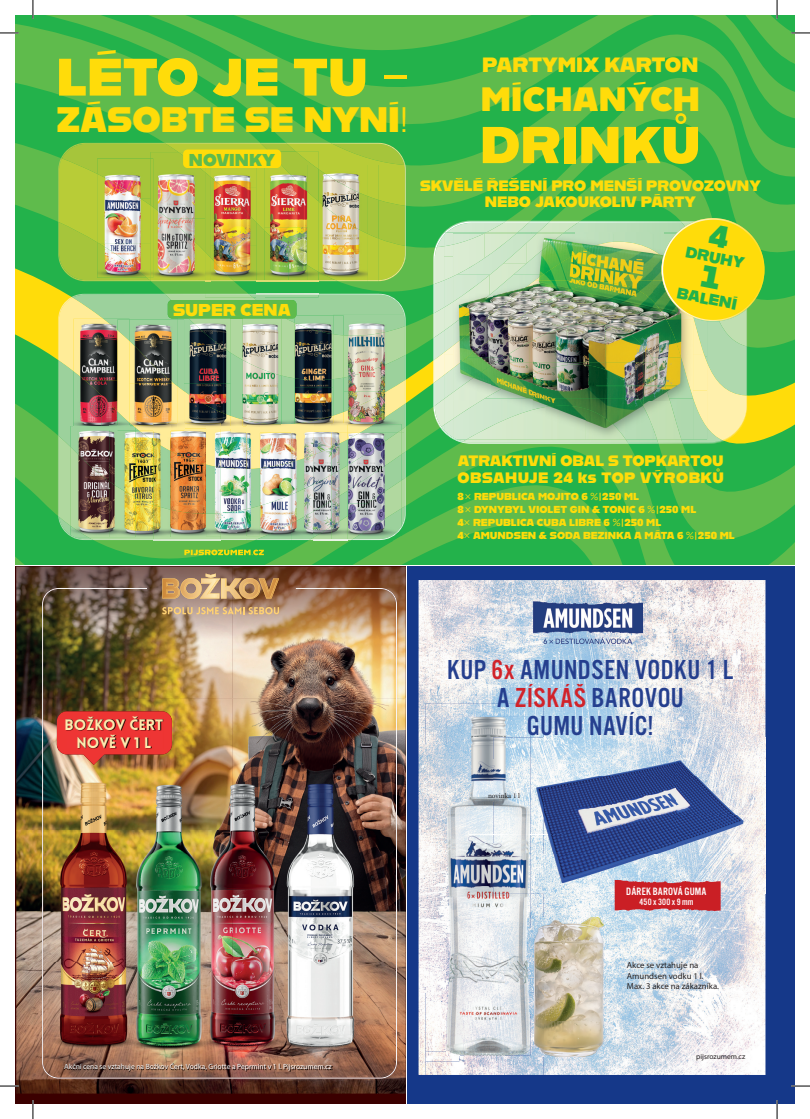
<style>
.page{position:relative;width:810px;height:1119px;background:#fff}
.page>*{position:absolute;margin:0;border:0;box-sizing:border-box;transform-origin:0 0}
.t1{font:52.62px "Alfarn 2";color:#ffdc0a}
.t2{font:51.62px "Alfarn 2";letter-spacing:.01em;color:#ffdc0a}
.t3{font:35.38px "Alfarn 2";color:#ffdc0a}
.t4{font:33.75px "Alfarn 2";letter-spacing:.01em;color:#ffdc0a}
.t5{font:28.5px/27.9px "Alternate Got No 3 D";letter-spacing:.02em;color:#253f8e;text-align:center}
.t6{font:20.62px "Alfarn 2";color:#ffdc0a}
.t7{font:17.12px "Alfarn 2";color:#ffdc0a}
.t8{font:17.12px "Alfarn 2";color:#5fbb4c}
.t9{font:15.5px "Alfarn 2";color:#23b24b}
.t10{font:15.12px/16.8px "Alfarn 2";color:#ffdc0a;text-align:center}
.t11{font:900 14.88px/17.8px "Lovelo";color:#feeaaf;text-align:center}
.t12{font:11.12px "Alternate Got No 3 D";letter-spacing:.015em;color:#fff}
.t13{font:10.12px/13.1px "Alfarn 2";color:#ffdc0a}
.t14{font:9.5px "Alternate Got No 3 D";letter-spacing:.025em;color:#fff}
.t15{font:8.75px/10.5px "Myriad Pro";color:#231f20}
.t16{font:7.5px "Myriad Pro";color:#fff}
.t17{font:7.5px "Myriad Pro";color:#231f20}
.t18{font:7.25px "Minion Pro";color:#231f20}
.s1{font-family:"Open Sans";font-weight:800;font-size:8.12px}
.s2{color:#d1232a}
</style>
<div class="page">
<svg style="left:15px;top:105px;width:780px;height:38px;background:#3eb64b"></svg>
<svg style="left:15px;top:42px;width:780px;height:63px;background:#44b74b"></svg>
<div style="left:15px;top:566px;width:391px;height:537px;background:#3b0000"></div>
<img style="left:16px;top:566px;width:390px;height:527px">
<img style="left:42px;top:588px;width:355px;height:490px">
<svg style="left:162px;top:573px;width:117px;height:26px;background:#bc9264"></svg>
<svg style="left:162px;top:606px;width:117px;height:8px"></svg>
<div style="left:57px;top:711px;width:115px;height:43px;background:#ee3533;border-radius:10px"></div>
<svg style="left:82px;top:748px;width:24px;height:16px"></svg>
<img style="left:66px;top:716px;width:97px;height:32px">
<img style="left:86px;top:740px;width:15px;height:8px">
<img style="left:65px;top:1063px;width:267px;height:8px">
<div style="left:407px;top:566px;width:388px;height:537px;background:#153889"></div>
<img style="left:419px;top:580px;width:346px;height:494px">
<img style="left:425px;top:703px;width:119px;height:41px">
<img style="left:425px;top:744px;width:22px;height:248px">
<img style="left:530px;top:737px;width:14px;height:255px">
<img style="left:425px;top:992px;width:40px;height:82px">
<img style="left:504px;top:992px;width:40px;height:82px">
<img style="left:465px;top:1055px;width:39px;height:19px">
<img style="left:447px;top:716px;width:83px;height:43px">
<img style="left:447px;top:759px;width:46px;height:126px">
<img style="left:447px;top:885px;width:83px;height:170px">
<svg style="left:469px;top:834px;width:24px;height:1px"></svg>
<img style="left:425px;top:1051px;width:34px;height:10px">
<svg style="left:447px;top:1051px;width:12px;height:4px"></svg>
<img style="left:534px;top:600px;width:108px;height:43px">
<img style="left:544px;top:737px;width:222px;height:156px">
<svg style="left:530px;top:834px;width:33px;height:1px"></svg>
<img style="left:493px;top:737px;width:37px;height:156px">
<img style="left:493px;top:834px;width:37px;height:1px">
<svg style="left:615px;top:879px;width:106px;height:31px;background:#c93239"></svg>
<img style="left:535px;top:916px;width:68px;height:140px">
<svg style="left:0;top:1085px;width:19px;height:1px"></svg>
<svg style="left:791px;top:1085px;width:19px;height:1px"></svg>
<svg style="left:32px;top:1100px;width:2px;height:18px"></svg>
<svg style="left:0;top:0;width:810px;height:42px"></svg>
<svg style="left:776px;top:1100px;width:2px;height:18px"></svg>
<img style="left:15px;top:143px;width:780px;height:421px">
<h1 class="t1" style="left:56px;top:45px;width:354px">LÉTO JE TU -</h1>
<h3 class="t3" style="left:57px;top:98px;width:353px">ZÁSOBTE SE NYNÍ!</h3>
<h3 class="t8" style="left:189px;top:149px;width:88px">NOVINKY</h3>
<h3 class="t6" style="left:482px;top:52px;width:218px">PARTYMIX KARTON</h3>
<h3 class="t4" style="left:481px;top:79px;width:221px">MÍCHANÝCH</h3>
<h2 class="t2" style="left:480px;top:113px;width:222px">DRINKŮ</h2>
<h3 class="t10" style="left:420px;top:176px;width:342px">SKVĚLÉ ŘEŠENÍ PRO MENŠÍ PROVOZOVNY<br>NEBO JAKOUKOLIV PÁRTY</h3>
<h3 class="t7" style="left:173px;top:299px;width:119px">SUPER CENA</h3>
<h3 class="t9" style="left:688px;top:242px;width:61px;rotate:11deg">DRUHY</h3>
<h3 class="t9" style="left:679px;top:283px;width:62px;rotate:11deg">BALENÍ</h3>
<h3 class="t11" style="left:65px;top:716px;width:100px">BOŽKOV ČERT<br>NOVĚ V 1 L</h3>
<p class="t16" style="left:64px;top:1062px;width:269px">Akční cena se vztahuje na Božkov Čert, Vodka, Griotte a Peprmint v 1 l. Pijsrozumem.cz</p>
<h3 class="t10" style="left:457px;top:452px;width:268px;text-align:left">ATRAKTIVNÍ OBAL S TOPKARTOU<br>OBSAHUJE 24 ks TOP VÝROBKŮ</h3>
<p class="t13" style="left:458px;top:489px;width:279px">8× REPUBLICA MOJITO 6 %<span class="s1">|</span>250 ML<br>8× DYNYBYL VIOLET GIN &amp; TONIC 6 %<span class="s1">|</span>250 ML<br>4× REPUBLICA CUBA LIBRE 6 %<span class="s1">|</span>250 ML<br>4× AMUNDSEN &amp; SODA BEZINKA A MÁTA 6 %<span class="s1">|</span>250 ML</p>
<h3 class="t5" style="left:447px;top:656px;width:288px">KUP <span class="s2">6x</span> AMUNDSEN VODKU 1 L<br>A <span class="s2">ZÍSKÁŠ</span> BAROVOU<br>GUMU NAVÍC!</h3>
<p class="t18" style="left:488px;top:790px;width:34px">novinka 1 l</p>
<p class="t12" style="left:626px;top:885px;width:82px">DÁREK BAROVÁ GUMA</p>
<p class="t14" style="left:639px;top:896px;width:56px">450 x 300 x 9 mm</p>
<p class="t15" style="left:627px;top:959px;width:94px">Akce se vztahuje na<br>Amundsen vodku 1 l.<br>Max. 3 akce na zákazníka.</p>
<p class="t17" style="left:696px;top:1051px;width:50px">pijsrozumem.cz</p>
</div>
